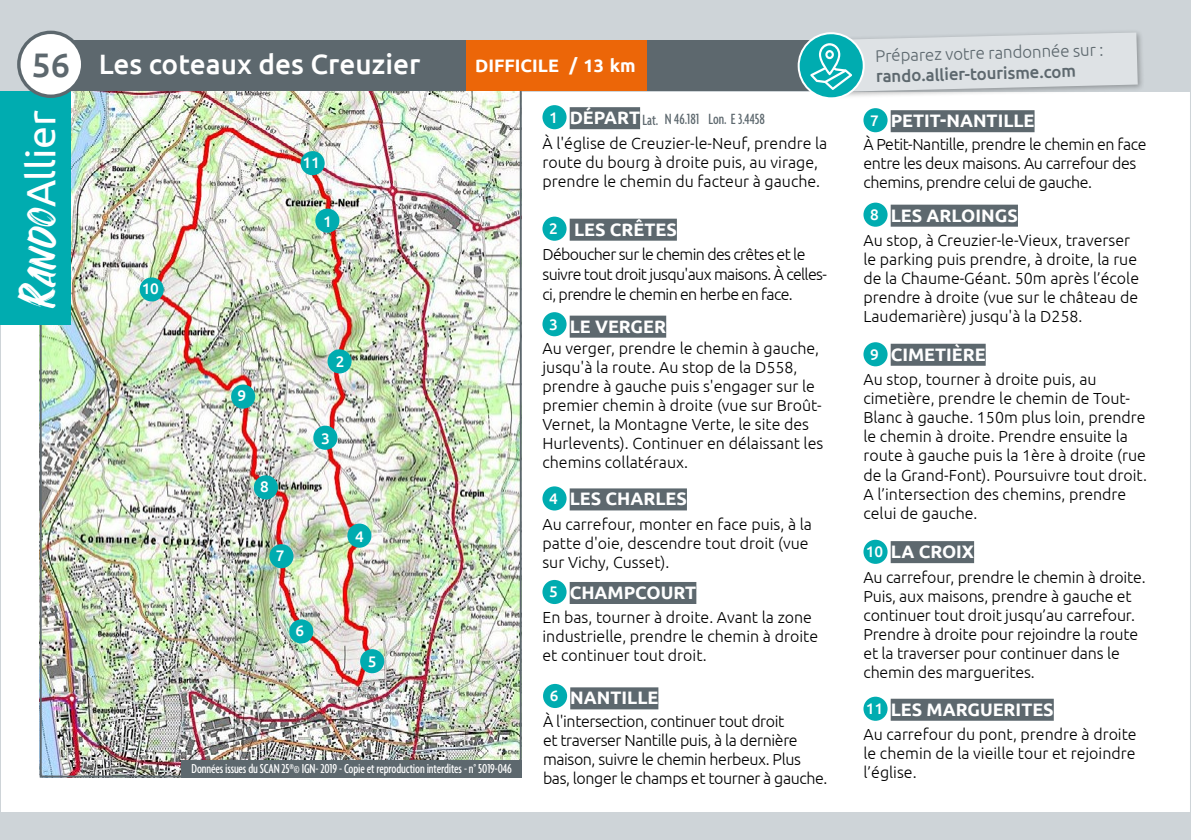
<style>
.page{position:relative;width:1191px;height:840px;background:#fff}
.page>*{position:absolute;margin:0;border:0;box-sizing:border-box;transform-origin:0 0}
.t1{font:41px "Ubuntu";letter-spacing:-.01em;color:#fff}
.t2{font:500 34px "Ubuntu";color:#5d686e}
.t3{font:500 28px "Ubuntu";color:#fff}
.t4{font:700 18px "Ubuntu";color:#fff}
.t5{font:300 17px "Ubuntu";color:#5d686e}
.t6{font:500 17px "Ubuntu";color:#5d686e}
.t7{font:300 16px/19px "Ubuntu";color:#000}
.t8{font:300 16px/19px "Ubuntu";letter-spacing:-.025em;color:#000}
.t9{font:300 16px/20px "Ubuntu";letter-spacing:-.04em;color:#000}
.t10{font:500 extra-condensed 16px "Agenda";color:#5d686e}
.t11{font:500 15.4px "Ubuntu";color:#fff}
.t12{font:500 15.4px "Ubuntu";color:#fff}
.t13{font:500 extra-condensed 14px "Agenda";letter-spacing:-.01em;color:#fff}
.s1{font-family:"Fontania";font-size:41.2px}
.s2{font-family:"Ubuntu";font-stretch:normal;font-size:15.4px;color:#fff}
.s3{font-family:"Ubuntu";font-weight:700;font-stretch:normal;font-size:18px;color:#fff}
.s4{font-weight:500;font-size:15.4px}
</style>
<div class="page">
<div style="left:0;top:0;width:1191px;height:91px;background:#ced4d8"></div>
<img style="left:43px;top:91px;width:476px;height:683px">
<div style="left:40px;top:40px;width:810px;height:51px;background:#5d686e"></div>
<div style="left:466px;top:40px;width:180px;height:51px;background:#ec6608"></div>
<div style="left:315px;top:208px;width:24px;height:24px;background:#00acb0;border-radius:50%"></div>
<div style="left:347px;top:523px;width:24px;height:24px;background:#00acb0;border-radius:50%"></div>
<div style="left:313px;top:425px;width:24px;height:24px;background:#00acb0;border-radius:50%"></div>
<div style="left:360px;top:648px;width:24px;height:25px;background:#00acb0;border-radius:50%"></div>
<div style="left:289px;top:619px;width:24px;height:24px;background:#00acb0;border-radius:50%"></div>
<div style="left:269px;top:544px;width:24px;height:24px;background:#00acb0;border-radius:50%"></div>
<div style="left:254px;top:475px;width:24px;height:24px;background:#00acb0;border-radius:50%"></div>
<div style="left:231px;top:384px;width:24px;height:24px;background:#00acb0;border-radius:50%"></div>
<div style="left:140px;top:277px;width:24px;height:24px;background:#00acb0;border-radius:50%"></div>
<div style="left:300px;top:151px;width:25px;height:24px;background:#00acb0;border-radius:50%"></div>
<div style="left:0;top:91px;width:71px;height:233px;background:#00acb0"></div>
<div style="left:327px;top:349px;width:24px;height:24px;background:#00acb0;border-radius:50%"></div>
<div style="left:19px;top:32px;width:64px;height:64px;background:#fff;border-radius:50%"></div>
<div style="left:17px;top:31px;width:67px;height:67px;border:3px solid #5d686e;border-radius:50%"></div>
<div style="left:0;top:812px;width:1191px;height:27px;background:#ced4d8"></div>
<div style="left:569px;top:218px;width:108px;height:22px;background:#5d686e"></div>
<div style="left:542px;top:216px;width:24px;height:24px;background:#00acb0;border-radius:50%"></div>
<div style="left:569px;top:315px;width:97px;height:22px;background:#5d686e"></div>
<div style="left:542px;top:312px;width:24px;height:24px;background:#00acb0;border-radius:50%"></div>
<div style="left:569px;top:488px;width:118px;height:22px;background:#5d686e"></div>
<div style="left:542px;top:486px;width:24px;height:24px;background:#00acb0;border-radius:50%"></div>
<div style="left:569px;top:581px;width:127px;height:22px;background:#5d686e"></div>
<div style="left:542px;top:579px;width:24px;height:24px;background:#00acb0;border-radius:50%"></div>
<div style="left:570px;top:687px;width:88px;height:22px;background:#5d686e"></div>
<div style="left:543px;top:683px;width:24px;height:24px;background:#00acb0;border-radius:50%"></div>
<div style="left:890px;top:110px;width:144px;height:22px;background:#5d686e"></div>
<div style="left:863px;top:108px;width:24px;height:24px;background:#00acb0;border-radius:50%"></div>
<div style="left:890px;top:204px;width:128px;height:22px;background:#5d686e"></div>
<div style="left:863px;top:202px;width:24px;height:24px;background:#00acb0;border-radius:50%"></div>
<div style="left:890px;top:343px;width:95px;height:22px;background:#5d686e"></div>
<div style="left:863px;top:342px;width:24px;height:24px;background:#00acb0;border-radius:50%"></div>
<div style="left:890px;top:541px;width:84px;height:22px;background:#5d686e"></div>
<div style="left:863px;top:539px;width:24px;height:24px;background:#00acb0;border-radius:50%"></div>
<div style="left:890px;top:698px;width:163px;height:22px;background:#5d686e"></div>
<div style="left:863px;top:696px;width:24px;height:24px;background:#00acb0;border-radius:50%"></div>
<div style="left:825px;top:29px;width:319px;height:71px;background:#000;opacity:.3"></div>
<svg style="left:798px;top:33px;width:66px;height:66px"></svg>
<div style="left:797px;top:32px;width:68px;height:68px;border:2px solid #fff;border-radius:50%"></div>
<svg style="left:810px;top:32px;width:327px;height:60px"></svg>
<div style="left:569px;top:107px;width:71px;height:22px;background:#5d686e"></div>
<div style="left:542px;top:105px;width:24px;height:24px;background:#00acb0;border-radius:50%"></div>
<div style="left:182px;top:760px;width:340px;height:17px;background:#5d686e"></div>
<h2 class="t2" style="left:31px;top:43px;width:40px">56</h2>
<h1 class="t1" style="left:16px;top:307px;width:198px;rotate:-90deg"><span class="s1">Rando</span>Allier</h1>
<h3 class="t3" style="left:99px;top:46px;width:323px">Les coteaux des Creuzier</h3>
<p class="t11" style="left:302px;top:152px;width:19px">11</p>
<p class="t11" style="left:142px;top:278px;width:19px">10</p>
<p class="t12" style="left:323px;top:211px;width:10px">1</p>
<p class="t11" style="left:237px;top:385px;width:10px">9</p>
<p class="t11" style="left:260px;top:476px;width:10px">8</p>
<p class="t11" style="left:276px;top:545px;width:10px">7</p>
<p class="t11" style="left:336px;top:351px;width:10px">2</p>
<p class="t11" style="left:321px;top:428px;width:10px">3</p>
<p class="t11" style="left:355px;top:526px;width:10px">4</p>
<p class="t11" style="left:295px;top:620px;width:10px">6</p>
<p class="t11" style="left:368px;top:651px;width:10px">5</p>
<p class="t4" style="left:475px;top:55px;width:85px">DIFFICILE</p>
<p class="t4" style="left:569px;top:55px;width:68px">/ 13 km</p>
<p class="t10" style="left:549px;top:110px;width:217px"><span class="s2">1</span> <span class="s3">DÉPART</span>Lat. N 46.181 Lon. E 3.4458</p>
<p class="t7" style="left:542px;top:133px;width:286px">À l'église de Creuzier-le-Neuf, prendre la route du bourg à droite puis, au virage, prendre le chemin du facteur à gauche.</p>
<p class="t4" style="left:549px;top:218px;width:129px"><span class="s4">2</span> LES CRÊTES</p>
<p class="t9" style="left:542px;top:243px;width:286px">Déboucher sur le chemin des crêtes et le suivre tout droit jusqu'aux maisons. À celles&shy;ci, prendre le chemin en herbe en face.</p>
<p class="t12" style="left:549px;top:314px;width:10px">3</p>
<p class="t4" style="left:569px;top:315px;width:98px">LE VERGER</p>
<p class="t7" style="left:542px;top:338px;width:282px">Au verger, prendre le chemin à gauche, jusqu'à la route. Au stop de la D558, prendre à gauche puis s'engager sur le premier chemin à droite (vue sur Broût-Vernet, la Montagne Verte, le site des Hurlevents). Continuer en délaissant les chemins collatéraux.</p>
<p class="t4" style="left:549px;top:488px;width:139px"><span class="s4">4</span> LES CHARLES</p>
<p class="t7" style="left:542px;top:513px;width:271px">Au carrefour, monter en face puis, à la patte d'oie, descendre tout droit (vue sur Vichy, Cusset).</p>
<p class="t4" style="left:549px;top:581px;width:149px"><span class="s4">5</span> CHAMPCOURT</p>
<p class="t7" style="left:542px;top:607px;width:277px">En bas, tourner à droite. Avant la zone industrielle, prendre le chemin à droite et continuer tout droit.</p>
<p class="t13" style="left:191px;top:760px;width:322px">Données issues du SCAN 25®© IGN- 2019 - Copie et reproduction interdites - n° 5019-046</p>
<p class="t12" style="left:549px;top:685px;width:10px">6</p>
<p class="t4" style="left:570px;top:686px;width:90px">NANTILLE</p>
<p class="t8" style="left:543px;top:711px;width:286px">À l'intersection, continuer tout droit<br>et traverser Nantille puis, à la dernière maison, suivre le chemin herbeux. Plus bas, longer le champs et tourner à gauche.</p>
<p class="t5" style="left:875px;top:45px;width:230px;rotate:-1deg">Préparez votre randonnée sur :</p>
<p class="t6" style="left:875px;top:65px;width:202px;rotate:-1deg">rando.allier-tourisme.com</p>
<p class="t4" style="left:870px;top:110px;width:166px"><span class="s4">7</span> PETIT-NANTILLE</p>
<p class="t8" style="left:863px;top:134px;width:285px">À Petit-Nantille, prendre le chemin en face entre les deux maisons. Au carrefour des chemins, prendre celui de gauche.</p>
<p class="t4" style="left:890px;top:204px;width:129px">LES ARLOINGS</p>
<p class="t7" style="left:863px;top:230px;width:277px">Au stop, à Creuzier-le-Vieux, traverser le parking puis prendre, à droite, la rue de la Chaume-Géant. 50m après l’école prendre à droite (vue sur le château de Laudemarière) jusqu'à la D258.</p>
<p class="t12" style="left:870px;top:205px;width:10px">8</p>
<p class="t4" style="left:870px;top:343px;width:117px"><span class="s4">9</span> CIMETIÈRE</p>
<p class="t7" style="left:863px;top:369px;width:285px">Au stop, tourner à droite puis, au cimetière, prendre le chemin de Tout-Blanc à gauche. 150m plus loin, prendre le chemin à droite. Prendre ensuite la route à gauche puis la 1ère à droite (rue de la Grand-Font). Poursuivre tout droit.<br>A l’intersection des chemins, prendre celui de gauche.</p>
<p class="t4" style="left:865px;top:540px;width:110px"><span class="s4">10</span> LA CROIX</p>
<p class="t7" style="left:863px;top:567px;width:284px">Au carrefour, prendre le chemin à droite.<br>Puis, aux maisons, prendre à gauche et continuer tout droit jusqu’au carrefour.<br>Prendre à droite pour rejoindre la route et la traverser pour continuer dans le chemin des marguerites.</p>
<p class="t4" style="left:865px;top:698px;width:189px"><span class="s4">11</span> LES MARGUERITES</p>
<p class="t7" style="left:863px;top:723px;width:275px;text-align:justify">Au carrefour du pont, prendre à droite le chemin de la vieille tour et rejoindre l’église.</p>
</div>
